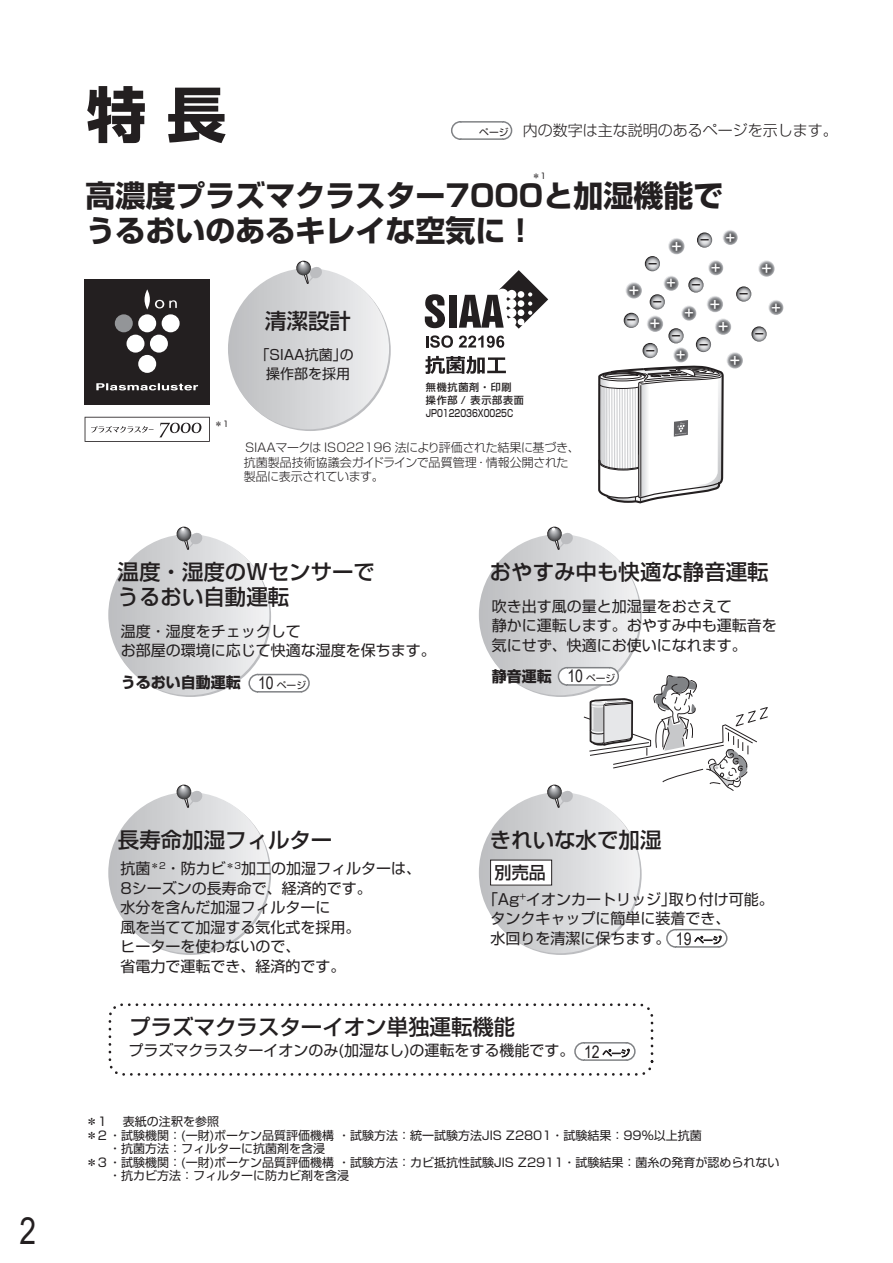
<style>
.page{position:relative;width:893px;height:1263px;background:#fff}
.page>*{position:absolute;margin:0;border:0;box-sizing:border-box;transform-origin:0 0}
.t1{font:700 60px "Shin Go Pro";color:#231f20}
.t2{font:37.5px "Arial";color:#231f20;scale:.8 1}
.t3{font:700 30px/34.5px "Shin Go Pro";color:#231f20}
.t4{font:500 21.45px/25.5px "Shin Go Pro";color:#231f20}
.t5{font:500 17.1px "Shin Go Pro";color:#231f20}
.t6{font:15px/19.5px "Shin Go Pro";color:#231f20}
.t7{font:300 15px "Shin Go Pro";color:#231f20}
.t8{font:700 15px "Shin Go Pro";color:#231f20}
.t9{font:13.95px/19.5px "Shin Go Pro";color:#231f20}
.t10{font:12px "Shin Go Pro";color:#231f20}
.t11{font:300 12px/14.4px "Shin Go Pro";letter-spacing:-.02em;color:#231f20}
.t12{font:500 10.05px/12.9px "Shin Go Pro";color:#231f20}
.t13{font:8.1px "Shin Go Pro";color:#231f20}
.s1{font-weight:400;font-size:9.75px}
.s2{font-family:"Arial";font-weight:400;font-size:17.55px}
.s3{font-family:"Arial";font-size:17.55px}
.s4{font-weight:300;font-size:9px}
</style>
<div class="page">
<div style="left:108px;top:534px;width:161px;height:161px;background:linear-gradient(to right,#bcbdc0,#f0f1f2);border-radius:81px"></div>
<svg style="left:176px;top:527px;width:27px;height:24px"></svg>
<div style="left:108px;top:792px;width:161px;height:161px;background:linear-gradient(to right,#bcbdc0,#f0f1f2);border-radius:81px"></div>
<svg style="left:176px;top:785px;width:27px;height:23px"></svg>
<div style="left:479px;top:792px;width:161px;height:161px;background:linear-gradient(to right,#bcbdc0,#f0f1f2);border-radius:81px"></div>
<div style="left:228px;top:268px;width:161px;height:161px;background:linear-gradient(to right,#bcbdc0,#f0f1f2);border-radius:81px"></div>
<svg style="left:295px;top:261px;width:28px;height:24px"></svg>
<div style="left:109px;top:1003px;width:544px;height:73px;border:3px dashed #231f20;border-radius:13px"></div>
<svg style="left:574px;top:1042px;width:62px;height:19px"></svg>
<svg style="left:248px;top:673px;width:62px;height:20px"></svg>
<svg style="left:666px;top:928px;width:62px;height:20px"></svg>
<div style="left:491px;top:860px;width:61px;height:25px;background:#fff"></div>
<div style="left:490px;top:860px;width:62px;height:25px;border:1px solid #231f20"></div>
<svg style="left:85px;top:417px;width:125px;height:25px"></svg>
<div style="left:85px;top:279px;width:125px;height:125px;background:#231f20"></div>
<svg style="left:145px;top:289px;width:5px;height:20px"></svg>
<div style="left:115px;top:314px;width:18px;height:18px;background:#939598;border-radius:50%"></div>
<div style="left:138px;top:314px;width:18px;height:18px;background:#fff;border-radius:50%"></div>
<div style="left:138px;top:355px;width:18px;height:18px;background:#fff;border-radius:50%"></div>
<div style="left:127px;top:335px;width:17px;height:18px;background:#fff;border-radius:50%"></div>
<div style="left:150px;top:335px;width:18px;height:18px;background:#fff;border-radius:50%"></div>
<div style="left:162px;top:314px;width:18px;height:18px;background:#fff;border-radius:50%"></div>
<svg style="left:155px;top:300px;width:22px;height:8px"></svg>
<svg style="left:96px;top:383px;width:102px;height:7px"></svg>
<svg style="left:768px;top:300px;width:15px;height:15px"></svg>
<svg style="left:425px;top:121px;width:355px;height:687px"></svg>
<h1 class="t1" style="left:86px;top:67px;width:141px">特 長</h1>
<h3 class="t3" style="left:86px;top:176px;width:639px">高濃度プラズマクラスター7000と加湿機能でうるおいのあるキレイな空気に！</h3>
<p class="t7" style="left:479px;top:118px;width:360px"><span class="s1">ページ</span> 内の数字は主な説明のあるページを示します。</p>
<p class="t13" style="left:532px;top:170px;width:16px">＊1</p>
<p class="t13" style="left:215px;top:417px;width:16px">＊1</p>
<h3 class="t4" style="left:265px;top:305px;width:87px">清潔設計</h3>
<p class="t9" style="left:263px;top:343px;width:93px">｢SIAA抗菌｣の操作部を採用</p>
<p class="t12" style="left:426px;top:380px;width:99px">無機抗菌剤・印刷操作部 / 表示部表面<br>JP0122036X0025C</p>
<p class="t11" style="left:244px;top:439px;width:338px">ＳＩＡＡマークは ISO22196 法により評価された結果に基づき、抗菌製品技術協議会ガイドラインで品質管理・情報公開された製品に表示されています。</p>
<h3 class="t4" style="left:118px;top:556px;width:259px">温度・湿度のWセンサーでうるおい自動運転</h3>
<p class="t6" style="left:121px;top:619px;width:317px">温度・湿度をチェックして<br>お部屋の環境に応じて快適な湿度を保ちます。</p>
<p class="t8" style="left:121px;top:670px;width:187px">うるおい自動運転 <span class="s2">10</span> <span class="s1">ページ</span></p>
<h3 class="t4" style="left:490px;top:556px;width:280px">おやすみ中も快適な静音運転</h3>
<p class="t6" style="left:492px;top:594px;width:287px">吹き出す風の量と加湿量をおさえて<br>静かに運転します。おやすみ中も運転音を気にせず、快適にお使いになれます。</p>
<p class="t8" style="left:492px;top:664px;width:125px">静音運転 <span class="s2">10</span> <span class="s1">ページ</span></p>
<h2 class="t2" style="left:20px;top:1205px;width:22px">2</h2>
<h3 class="t4" style="left:118px;top:824px;width:216px">長寿命加湿フィルター</h3>
<p class="t6" style="left:120px;top:857px;width:302px">抗菌<sup>＊2</sup>・防カビ<sup>＊3</sup>加工の加湿フィルターは、<br>8シーズンの長寿命で、経済的です。<br>水分を含んだ加湿フィルターに<br>風を当てて加湿する気化式を採用。<br>ヒーターを使わないので、<br>省電力で運転でき、経済的です。</p>
<h3 class="t4" style="left:490px;top:824px;width:173px">きれいな水で加湿</h3>
<p class="t5" style="left:495px;top:859px;width:53px">別売品</p>
<p class="t6" style="left:490px;top:887px;width:285px">｢Ag<sup>+</sup>イオンカートリッジ｣取り付け可能。タンクキャップに簡単に装着でき、<br>水回りを清潔に保ちます。 <span class="s3">19</span> <span class="s4">ページ</span></p>
<h3 class="t4" style="left:129px;top:1011px;width:388px">プラズマクラスターイオン単独運転機能</h3>
<p class="t6" style="left:129px;top:1039px;width:448px">プラズマクラスターイオンのみ(加湿なし)の運転をする機能です。</p>
<p class="t10" style="left:86px;top:1112px;width:23px">＊1</p>
<p class="t10" style="left:123px;top:1112px;width:97px">表紙の注釈を参照</p>
<p class="t10" style="left:86px;top:1125px;width:617px">＊2 ・試験機関：(一財)ボーケン品質評価機構 ・試験方法：統一試験方法JIS Z2801・試験結果：99％以上抗菌</p>
<p class="t10" style="left:109px;top:1139px;width:217px">・抗菌方法：フィルターに抗菌剤を含浸</p>
<p class="t10" style="left:86px;top:1152px;width:695px">＊3 ・試験機関：(一財)ボーケン品質評価機構 ・試験方法：カビ抵抗性試験JIS Z2911・試験結果：菌糸の発育が認められない</p>
<p class="t10" style="left:109px;top:1166px;width:241px">・抗カビ方法：フィルターに防カビ剤を含浸</p>
</div>
